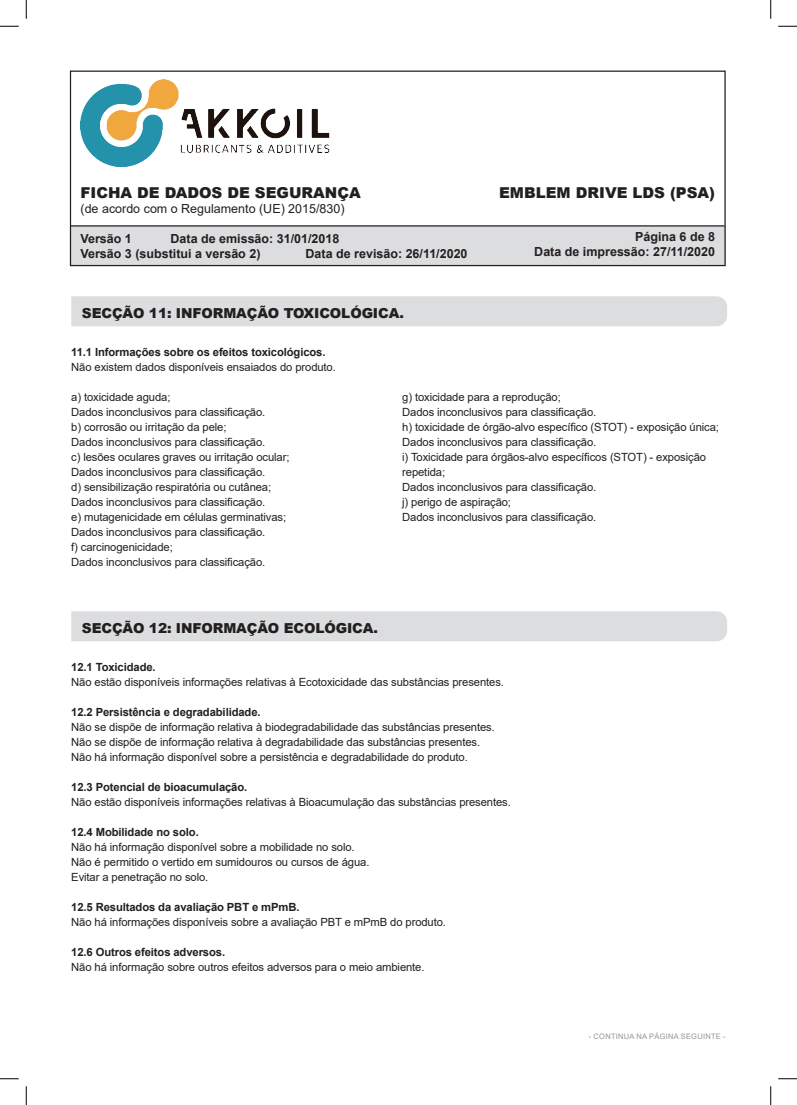
<style>
.page{position:relative;width:797px;height:1105px;background:#fff}
.page>*{position:absolute;margin:0;border:0;box-sizing:border-box;transform-origin:0 0}
.t1{font:900 15px "Arial";color:#231f20}
.t2{font:900 13.75px "Arial";letter-spacing:-.01em;color:#231f20}
.t3{font:700 12.5px/15px "Arial";color:#231f20}
.t4{font:12.5px "Arial";color:#231f20}
.t5{font:11.25px/15px "Arial";letter-spacing:-.01em;color:#231f20}
.t6{font:700 11.25px "Arial";letter-spacing:-.01em;color:#231f20}
.t7{font:7.5px "Arial";letter-spacing:.035em;color:#939598}
</style>
<div class="page">
<div style="left:70px;top:227px;width:655px;height:39px;background:#dcdddf"></div>
<div style="left:70px;top:71px;width:655px;height:195px;border:1px solid #231f20"></div>
<img style="left:80px;top:79px;width:250px;height:88px">
<hr style="left:70px;top:225px;width:654px;height:2px;background:#231f20">
<div style="left:71px;top:296px;width:656px;height:30px;background:#dcdddf"></div>
<div style="left:71px;top:611px;width:656px;height:30px;background:#dcdddf"></div>
<svg style="left:0;top:25px;width:19px;height:2px"></svg>
<svg style="left:778px;top:25px;width:19px;height:2px"></svg>
<svg style="left:0;top:1078px;width:19px;height:1px"></svg>
<svg style="left:778px;top:1078px;width:19px;height:1px"></svg>
<svg style="left:25px;top:0;width:2px;height:19px"></svg>
<svg style="left:25px;top:1086px;width:2px;height:19px"></svg>
<svg style="left:770px;top:0;width:1px;height:19px"></svg>
<svg style="left:770px;top:1086px;width:1px;height:19px"></svg>
<h1 class="t1" style="left:80px;top:182px;width:282px">FICHA DE DADOS DE SEGURANÇA</h1>
<p class="t4" style="left:80px;top:200px;width:265px">(de acordo com o Regulamento (UE) 2015/830)</p>
<p class="t3" style="left:80px;top:231px;width:53px">Versão 1</p>
<p class="t3" style="left:80px;top:231px;width:260px;text-indent:90px">Data de emissão: 31/01/2018<br>Versão 3 (substitui a versão 2)</p>
<p class="t3" style="left:305px;top:246px;width:163px">Data de revisão: 26/11/2020</p>
<h1 class="t1" style="left:499px;top:182px;width:217px">EMBLEM DRIVE LDS (PSA)</h1>
<p class="t3" style="left:534px;top:229px;width:182px;text-align:right">Página 6 de 8<br>Data de impressão: 27/11/2020</p>
<p class="t2" style="left:82px;top:303px;width:323px">SECÇÃO 11: INFORMAÇÃO TOXICOLÓGICA.</p>
<p class="t6" style="left:71px;top:344px;width:256px">11.1 Informações sobre os efeitos toxicológicos.</p>
<p class="t5" style="left:71px;top:360px;width:266px">Não existem dados disponíveis ensaiados do produto.</p>
<p class="t5" style="left:71px;top:390px;width:101px">a) toxicidade aguda;</p>
<p class="t5" style="left:71px;top:405px;width:196px">Dados inconclusivos para classificação.</p>
<p class="t5" style="left:71px;top:420px;width:157px">b) corrosão ou irritação da pele;</p>
<p class="t5" style="left:71px;top:435px;width:196px">Dados inconclusivos para classificação.</p>
<p class="t5" style="left:71px;top:450px;width:220px">c) lesões oculares graves ou irritação ocular;</p>
<p class="t5" style="left:71px;top:465px;width:196px">Dados inconclusivos para classificação.</p>
<p class="t5" style="left:71px;top:480px;width:201px">d) sensibilização respiratória ou cutânea;</p>
<p class="t5" style="left:71px;top:495px;width:196px">Dados inconclusivos para classificação.</p>
<p class="t5" style="left:71px;top:510px;width:216px">e) mutagenicidade em células germinativas;</p>
<p class="t5" style="left:71px;top:525px;width:196px">Dados inconclusivos para classificação.</p>
<p class="t5" style="left:71px;top:540px;width:103px">f) carcinogenicidade;</p>
<p class="t5" style="left:71px;top:555px;width:196px">Dados inconclusivos para classificação.</p>
<p class="t5" style="left:402px;top:390px;width:160px">g) toxicidade para a reprodução;</p>
<p class="t5" style="left:402px;top:405px;width:196px">Dados inconclusivos para classificação.</p>
<p class="t5" style="left:402px;top:420px;width:318px">h) toxicidade de órgão-alvo específico (STOT) - exposição única;</p>
<p class="t5" style="left:402px;top:435px;width:196px">Dados inconclusivos para classificação.</p>
<p class="t5" style="left:402px;top:450px;width:305px">i) Toxicidade para órgãos-alvo específicos (STOT) - exposição repetida;</p>
<p class="t5" style="left:402px;top:480px;width:196px">Dados inconclusivos para classificação.</p>
<p class="t5" style="left:402px;top:495px;width:110px">j) perigo de aspiração;</p>
<p class="t5" style="left:402px;top:510px;width:196px">Dados inconclusivos para classificação.</p>
<p class="t2" style="left:82px;top:618px;width:297px">SECÇÃO 12: INFORMAÇÃO ECOLÓGICA.</p>
<p class="t6" style="left:71px;top:659px;width:86px">12.1 Toxicidade.</p>
<p class="t5" style="left:71px;top:675px;width:434px">Não estão disponíveis informações relativas à Ecotoxicidade das substâncias presentes.</p>
<p class="t6" style="left:71px;top:704px;width:191px">12.2 Persistência e degradabilidade.</p>
<p class="t5" style="left:71px;top:720px;width:425px">Não se dispõe de informação relativa à biodegradabilidade das substâncias presentes.</p>
<p class="t5" style="left:71px;top:735px;width:410px">Não se dispõe de informação relativa à degradabilidade das substâncias presentes.</p>
<p class="t5" style="left:71px;top:750px;width:398px">Não há informação disponível sobre a persistência e degradabilidade do produto.</p>
<p class="t6" style="left:71px;top:779px;width:177px">12.3 Potencial de bioacumulação.</p>
<p class="t5" style="left:71px;top:795px;width:441px">Não estão disponíveis informações relativas à Bioacumulação das substâncias presentes.</p>
<p class="t6" style="left:71px;top:824px;width:129px">12.4 Mobilidade no solo.</p>
<p class="t5" style="left:71px;top:840px;width:285px">Não há informação disponível sobre a mobilidade no solo.</p>
<p class="t5" style="left:71px;top:855px;width:300px">Não é permitido o vertido em sumidouros ou cursos de água.</p>
<p class="t5" style="left:71px;top:870px;width:139px">Evitar a penetração no solo.</p>
<p class="t6" style="left:71px;top:899px;width:230px">12.5 Resultados da avaliação PBT e mPmB.</p>
<p class="t5" style="left:71px;top:915px;width:376px">Não há informações disponíveis sobre a avaliação PBT e mPmB do produto.</p>
<p class="t6" style="left:71px;top:944px;width:155px">12.6 Outros efeitos adversos.</p>
<p class="t5" style="left:71px;top:960px;width:355px">Não há informação sobre outros efeitos adversos para o meio ambiente.</p>
<p class="t7" style="left:589px;top:1031px;width:138px">- CONTINUA NA PÁGINA SEGUINTE -</p>
</div>
